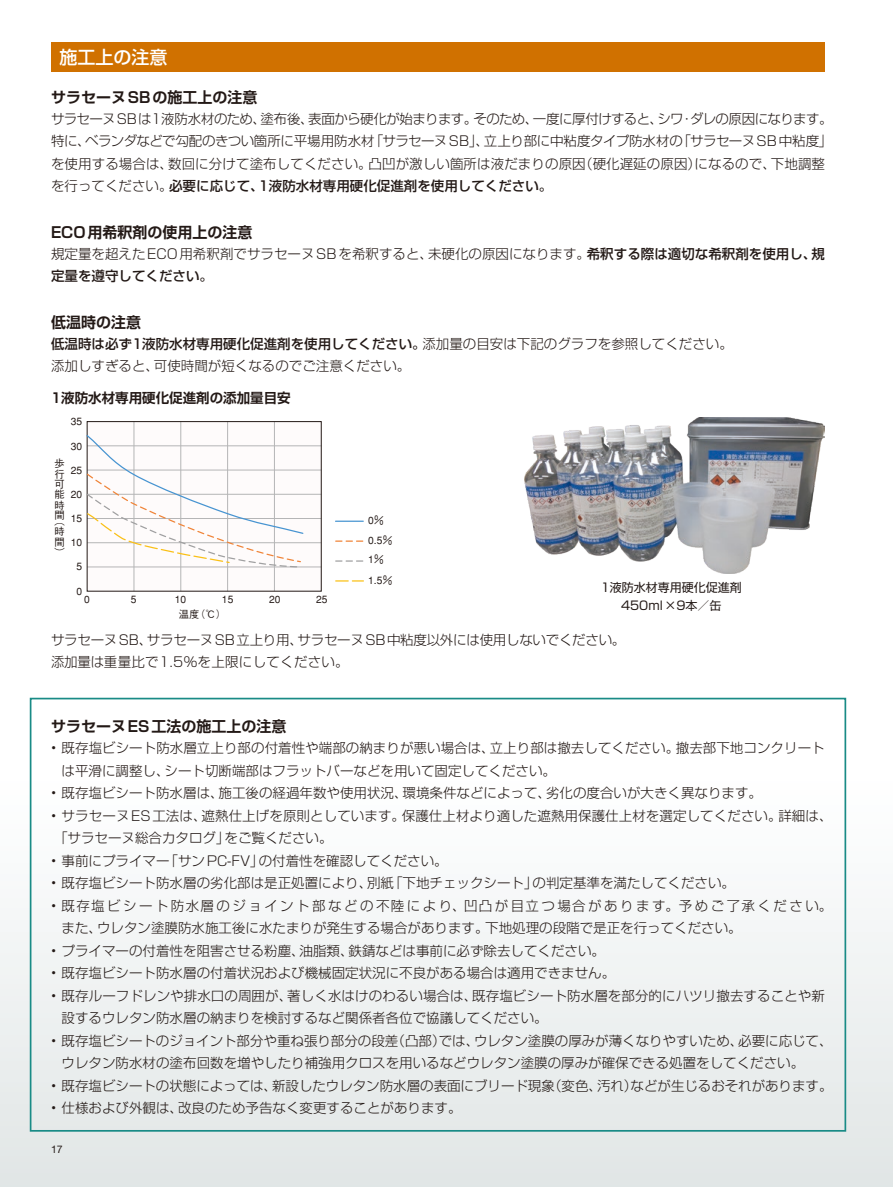
<style>
.page{position:relative;width:893px;height:1187px;background:#fff}
.page>*{position:absolute;margin:0;border:0;box-sizing:border-box;transform-origin:0 0}
.t1{font:500 18px "Shin Go Pro";color:#fff}
.t2{font:700 15px "Shin Go Pro De";color:#231916}
.t3{font:300 13.5px/22.5px "Shin Go Pro";color:#231916}
.t4{font:300 13.5px/22.5px "Shin Go Pro";letter-spacing:-.02em;color:#231916}
.t5{font:700 13.5px "Shin Go Pro De";color:#231916}
.t6{font:12px/18px "Shin Go Pro";color:#231916;text-align:center}
.t7{font:10.5px "Helvetica Neue LT Std";color:#231916}
.t8{font:500 10.2px/10.2px "Gothic BBB";color:#231916;text-align:justify}
.s1{font-weight:500}
</style>
<div class="page">
<div style="left:0;top:761px;width:893px;height:425px;background:linear-gradient(to bottom,#fff,#dfe5e5)"></div>
<div style="left:51px;top:43px;width:774px;height:29px;background:#d07100"></div>
<svg style="left:86px;top:421px;width:236px;height:171px"></svg>
<hr style="left:336px;top:520px;width:27px;height:2px;background:#4794d1">
<svg style="left:336px;top:540px;width:27px;height:1px"></svg>
<svg style="left:336px;top:560px;width:27px;height:1px"></svg>
<svg style="left:336px;top:580px;width:27px;height:1px"></svg>
<div style="left:30px;top:697px;width:816px;height:434px;border:2px solid #198b86"></div>
<img style="left:524px;top:417px;width:301px;height:156px">
<h1 class="t1" style="left:60px;top:43px;width:109px">施工上の注意</h1>
<p class="t2" style="left:51px;top:84px;width:208px">サラセーヌSBの施工上の注意</p>
<p class="t4" style="left:51px;top:106px;width:783px">サラセーヌSBは1液防水材のため、塗布後、表面から硬化が始まります。そのため、一度に厚付けすると、シワ・ダレの原因になります。特に、ベランダなどで勾配のきつい箇所に平場用防水材「サラセーヌSB」、立上り部に中粘度タイプ防水材の「サラセーヌSB中粘度」を使用する場合は、数回に分けて塗布してください。凸凹が激しい箇所は液だまりの原因（硬化遅延の原因）になるので、下地調整を行ってください。<span class="s1">必要に応じて、1液防水材専用硬化促進剤を使用してください。</span></p>
<p class="t2" style="left:51px;top:219px;width:203px">ECO用希釈剤の使用上の注意</p>
<p class="t3" style="left:51px;top:241px;width:775px">規定量を超えたECO用希釈剤でサラセーヌSBを希釈すると、未硬化の原因になります。<span class="s1">希釈する際は適切な希釈剤を使用し、規定量を遵守してください。</span></p>
<p class="t2" style="left:51px;top:309px;width:91px">低温時の注意</p>
<p class="t3" style="left:51px;top:331px;width:683px"><span class="s1">低温時は必ず1液防水材専用硬化促進剤を使用してください。</span>添加量の目安は下記のグラフを参照してください。添加しすぎると、可使時間が短くなるのでご注意ください。</p>
<p class="t5" style="left:51px;top:387px;width:241px">1液防水材専用硬化促進剤の添加量目安</p>
<p class="t8" style="left:71px;top:416px;width:13px">35</p>
<p class="t8" style="left:71px;top:441px;width:13px">30</p>
<p class="t8" style="left:71px;top:465px;width:13px">25</p>
<p class="t8" style="left:55px;top:459px;width:11px">歩行可能時間</p>
<p class="t8" style="left:55px;top:516px;width:12px">（時間）</p>
<p class="t8" style="left:71px;top:489px;width:13px">20</p>
<p class="t8" style="left:71px;top:513px;width:13px">15</p>
<p class="t8" style="left:71px;top:537px;width:13px">10</p>
<p class="t8" style="left:76px;top:562px;width:7px">5</p>
<p class="t8" style="left:76px;top:586px;width:7px">0</p>
<p class="t8" style="left:84px;top:594px;width:7px">0</p>
<p class="t8" style="left:222px;top:594px;width:13px">15</p>
<p class="t8" style="left:269px;top:594px;width:13px">20</p>
<p class="t8" style="left:179px;top:609px;width:49px">温度（℃）</p>
<p class="t8" style="left:131px;top:594px;width:7px">5</p>
<p class="t8" style="left:175px;top:594px;width:13px">10</p>
<p class="t8" style="left:316px;top:594px;width:13px">25</p>
<p class="t8" style="left:368px;top:511px;width:26px;line-height:19.5px;text-align:left">0％<br>0.5％<br>1％</p>
<p class="t8" style="left:368px;top:575px;width:26px">1.5％</p>
<p class="t6" style="left:601px;top:576px;width:143px">1液防水材専用硬化促進剤<br>450ml×9本／缶</p>
<p class="t4" style="left:51px;top:627px;width:576px">サラセーヌSB、サラセーヌSB立上り用、サラセーヌSB中粘度以外には使用しないでください。添加量は重量比で1.5％を上限にしてください。</p>
<p class="t2" style="left:51px;top:713px;width:237px">サラセーヌES工法の施工上の注意</p>
<p class="t3" style="left:62px;top:735px;width:765px;text-indent:-11px">• 既存塩ビシート防水層立上り部の付着性や端部の納まりが悪い場合は、立上り部は撤去してください。撤去部下地コンクリートは平滑に調整し、シート切断端部はフラットバーなどを用いて固定してください。</p>
<p class="t3" style="left:51px;top:780px;width:712px">• 既存塩ビシート防水層は、施工後の経過年数や使用状況、環境条件などによって、劣化の度合いが大きく異なります。</p>
<p class="t3" style="left:51px;top:802px;width:783px">• サラセーヌES工法は、遮熱仕上げを原則としています。保護仕上材より適した遮熱用保護仕上材を選定してください。詳細は、「サラセーヌ総合カタログ」をご覧ください。</p>
<p class="t3" style="left:51px;top:847px;width:398px">• 事前にプライマー「サンPC-FV」の付着性を確認してください。</p>
<p class="t3" style="left:51px;top:870px;width:685px">• 既存塩ビシート防水層の劣化部は是正処置により、別紙「下地チェックシート」の判定基準を満たしてください。</p>
<p class="t3" style="left:62px;top:892px;width:772px;text-indent:-11px">• 既存塩ビシート防水層のジョイント部などの不陸により、凹凸が目立つ場合があります。予めご了承ください。また、ウレタン塗膜防水施工後に水たまりが発生する場合があります。下地処理の段階で是正を行ってください。</p>
<p class="t3" style="left:51px;top:937px;width:555px">• プライマーの付着性を阻害させる粉塵、油脂類、鉄錆などは事前に必ず除去してください。</p>
<p class="t3" style="left:51px;top:960px;width:566px">• 既存塩ビシート防水層の付着状況および機械固定状況に不良がある場合は適用できません。</p>
<p class="t3" style="left:62px;top:982px;width:765px;text-indent:-11px">• 既存ルーフドレンや排水口の周囲が、著しく水はけのわるい場合は、既存塩ビシート防水層を部分的にハツリ撤去することや新設するウレタン防水層の納まりを検討するなど関係者各位で協議してください。</p>
<p class="t3" style="left:62px;top:1027px;width:772px;text-indent:-11px">• 既存塩ビシートのジョイント部分や重ね張り部分の段差（凸部）では、ウレタン塗膜の厚みが薄くなりやすいため、必要に応じて、ウレタン防水材の塗布回数を増やしたり補強用クロスを用いるなどウレタン塗膜の厚みが確保できる処置をしてください。</p>
<p class="t3" style="left:51px;top:1072px;width:783px">• 既存塩ビシートの状態によっては、新設したウレタン防水層の表面にブリード現象（変色、汚れ）などが生じるおそれがあります。</p>
<p class="t3" style="left:51px;top:1095px;width:412px">• 仕様および外観は、改良のため予告なく変更することがあります。</p>
<p class="t7" style="left:51px;top:1142px;width:13px">17</p>
</div>
